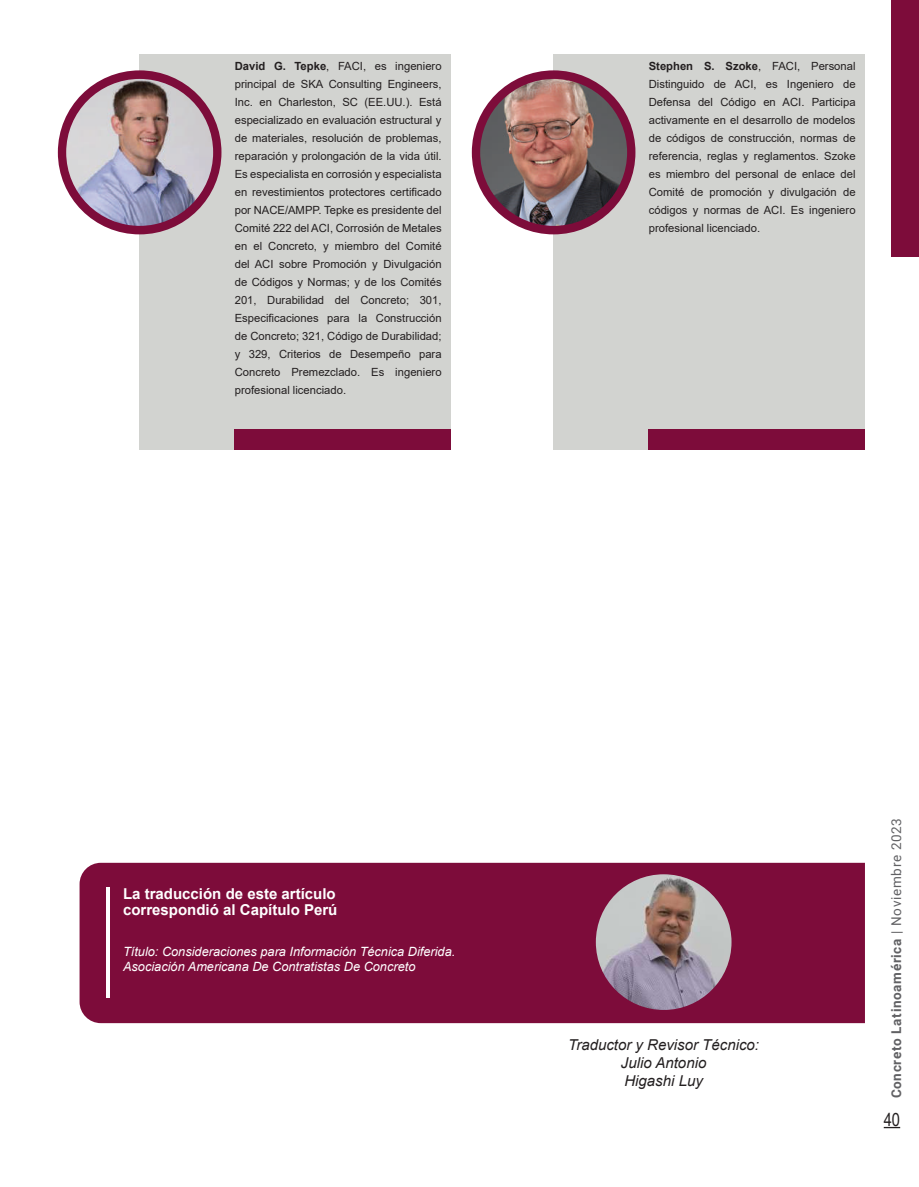
<style>
.page{position:relative;width:919px;height:1187px;background:#fff}
.page>*{position:absolute;margin:0;border:0;box-sizing:border-box;transform-origin:0 0}
.t1{font:18px "Arial Narrow";color:#231f20}
.t2{font:700 15px/16.5px "Arial";color:#fff}
.t3{font:italic 15px/18px "Arial";color:#231f20;text-align:center}
.t4{font:700 13.5px "Roboto";letter-spacing:.05em;color:#616164}
.t5{font:italic 12.75px/15.3px "Arial";color:#fff}
.t6{font:11.25px/18px "Arial";color:#231f20;text-align:justify}
.s1{font-weight:700}
.s2{font-weight:400}
</style>
<div class="page">
<svg style="left:883px;top:1126px;width:17px;height:2px"></svg>
<div style="left:891px;top:0;width:27px;height:256px;background:#7d0c3a"></div>
<div style="left:80px;top:862px;width:784px;height:161px;background:#7d0c3a"></div>
<hr style="left:106px;top:887px;width:4px;height:110px;background:#fff">
<img style="left:595px;top:874px;width:136px;height:135px;border-radius:68px">
<div style="left:140px;top:54px;width:311px;height:395px;background:#d2d3d0"></div>
<div style="left:58px;top:70px;width:163px;height:164px;background:#7d0c3a;border-radius:50%"></div>
<img style="left:66px;top:79px;width:147px;height:147px;border-radius:73px">
<div style="left:234px;top:429px;width:217px;height:20px;background:#7d0c3a"></div>
<div style="left:553px;top:54px;width:311px;height:395px;background:#d2d3d0"></div>
<div style="left:472px;top:70px;width:163px;height:164px;background:#7d0c3a;border-radius:50%"></div>
<img style="left:480px;top:79px;width:147px;height:147px;border-radius:73px">
<div style="left:648px;top:429px;width:216px;height:20px;background:#7d0c3a"></div>
<p class="t6" style="left:235px;top:57px;width:208px"><span class="s1">David G. Tepke</span>, FACI, es ingeniero principal de SKA Consulting Engineers, Inc. en Charleston, SC (EE.UU.). Está especializado en evaluación estructural y de materiales, resolución de problemas, reparación y prolongación de la vida útil.<br>Es especialista en corrosión y especialista en revestimientos protectores certificado por NACE/AMPP. Tepke es presidente del Comité 222 del ACI, Corrosión de Metales en el Concreto, y miembro del Comité del ACI sobre Promoción y Divulgación de Códigos y Normas; y de los Comités 201, Durabilidad del Concreto; 301, Especificaciones para la Construcción de Concreto; 321, Código de Durabilidad; y 329, Criterios de Desempeño para Concreto Premezclado. Es ingeniero profesional licenciado.</p>
<p class="t6" style="left:648px;top:57px;width:208px"><span class="s1">Stephen S. Szoke</span>, FACI, Personal Distinguido de ACI, es Ingeniero de Defensa del Código en ACI. Participa activamente en el desarrollo de modelos de códigos de construcción, normas de referencia, reglas y reglamentos. Szoke es miembro del personal de enlace del Comité de promoción y divulgación de códigos y normas de ACI. Es ingeniero profesional licenciado.</p>
<h2 class="t2" style="left:123px;top:885px;width:216px">La traducción de este artículo correspondió al Capítulo Perú</h2>
<p class="t5" style="left:123px;top:943px;width:334px">Título: Consideraciones para Información Técnica Diferida.<br>Asociación Americana De Contratistas De Concreto</p>
<h2 class="t3" style="left:568px;top:1036px;width:192px">Traductor y Revisor Técnico:<br>Julio Antonio<br>Higashi Luy</h2>
<p class="t4" style="left:886px;top:1098px;width:282px;rotate:-90deg">Concreto Latinoamérica <span class="s2">| Noviembre 2023</span></p>
<h1 class="t1" style="left:883px;top:1105px;width:18px">40</h1>
</div>
